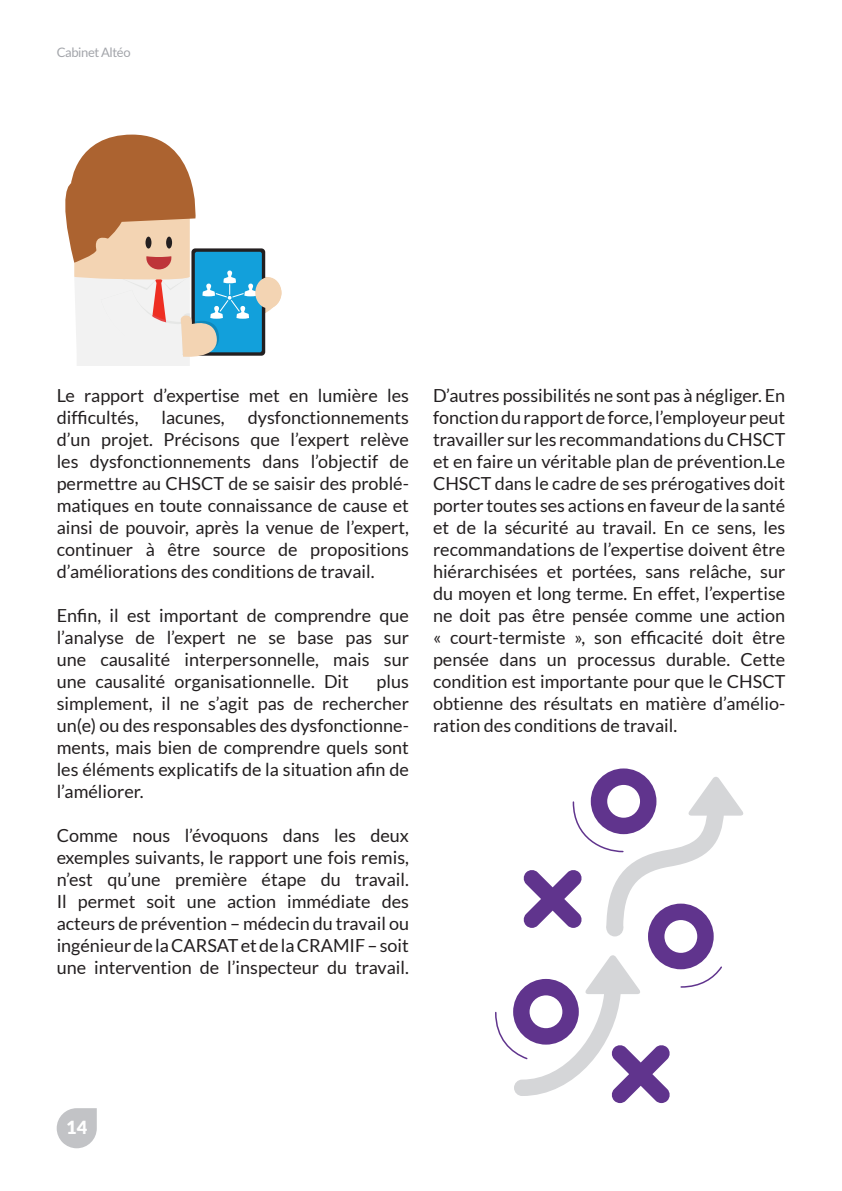
<style>
.page{position:relative;width:842px;height:1191px;background:#fff}
.page>*{position:absolute;margin:0;border:0;box-sizing:border-box;transform-origin:0 0}
.t1{font:18px/22px "Lato";color:#231f20;text-align:justify}
.t2{font:900 18px "Lato";color:#fff}
.t3{font:13px "Lato";letter-spacing:-.03em;color:#a3a5aa}
</style>
<div class="page">
<svg style="left:57px;top:1108px;width:40px;height:40px;background:#cbcccf"></svg>
<svg style="left:65px;top:135px;width:217px;height:231px"></svg>
<div style="left:255px;top:277px;width:26px;height:31px;background:#f3d4b3;border-radius:50%"></div>
<svg style="left:495px;top:768px;width:249px;height:335px"></svg>
<p class="t3" style="left:57px;top:44px;width:75px">Cabinet Altéo</p>
<p class="t1" style="left:57px;top:384px;width:354px">Le rapport d’expertise met en lumière les difficultés,</p>
<p class="t1" style="left:57px;top:406px;width:354px;text-indent:191px">dysfonctionnements d’un projet. Précisons que l’expert relève les dysfonctionnements dans l’objectif de permettre au CHSCT de se saisir des problé&shy;matiques en toute connaissance de cause et ainsi de pouvoir, après la venue de l’expert, continuer à être source de propositions d’améliorations des conditions de travail.</p>
<p class="t1" style="left:57px;top:604px;width:354px">Enfin, il est important de comprendre que l’analyse de l’expert ne se base pas sur une causalité interpersonnelle, mais sur une causalité organisationnelle. Dit</p>
<p class="t1" style="left:162px;top:406px;width:65px">lacunes,</p>
<p class="t1" style="left:57px;top:670px;width:354px;text-indent:320px">plus simplement, il ne s’agit pas de rechercher un(e) ou des responsables des dysfonctionne&shy;ments, mais bien de comprendre quels sont les éléments explicatifs de la situation afin de l’améliorer.</p>
<p class="t1" style="left:57px;top:824px;width:354px">Comme nous l’évoquons dans les deux exemples suivants, le rapport une fois remis, n’est qu’une première étape du travail.<br>Il permet soit une action immédiate des acteurs de prévention – médecin du travail ou ingénieur de la CARSAT et de la CRAMIF – soit une intervention de l’inspecteur du travail.</p>
<p class="t1" style="left:433px;top:384px;width:354px">D’autres possibilités ne sont pas à négliger. En fonction du rapport de force, l’employeur peut travailler sur les recommandations du CHSCT et en faire un véritable plan de prévention.Le CHSCT dans le cadre de ses prérogatives doit porter toutes ses actions en faveur de la santé et de la sécurité au travail. En ce sens, les recommandations de l’expertise doivent être hiérarchisées et portées, sans relâche, sur du moyen et long terme. En effet, l’expertise ne doit pas être pensée comme une action « court-termiste », son efficacité doit être pensée dans un processus durable. Cette condition est importante pour que le CHSCT obtienne des résultats en matière d’amélio&shy;ration des conditions de travail.</p>
<p class="t2" style="left:66px;top:1116px;width:22px">14</p>
</div>
